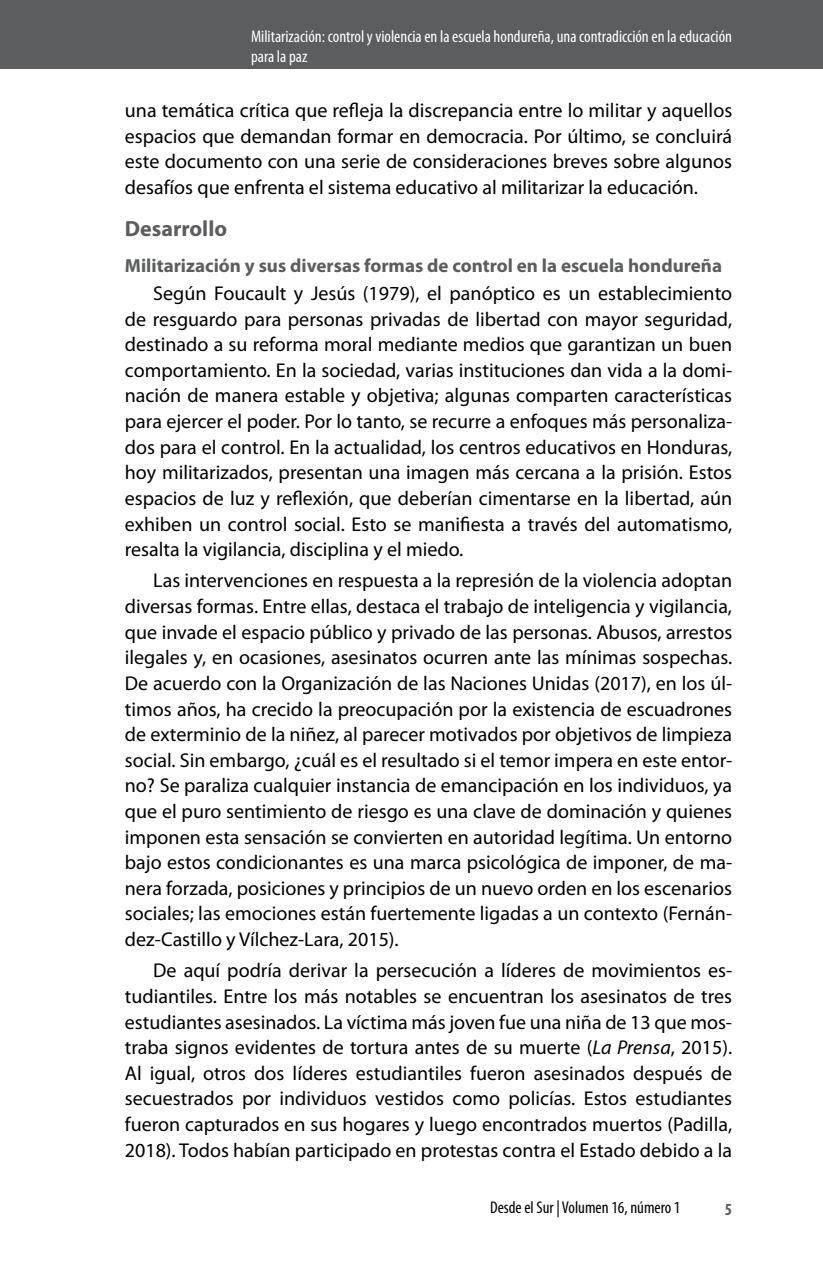
<style>
.page{position:relative;width:823px;height:1265px;background:#fff}
.page>*{position:absolute;margin:0;border:0;box-sizing:border-box;transform-origin:0 0}
.t1{font:700 22px "Myriad Pro";color:#5c5d5f}
.t2{font:20px/25.6px "Myriad Pro";color:#000;text-align:justify}
.t3{font:700 19px "Myriad Pro";color:#5c5d5f}
.t4{font:condensed 17px/20px "Myriad Pro";color:#fff}
.t5{font:condensed 17px "Myriad Pro";color:#000}
.t6{font:700 condensed 17px "Myriad Pro";color:#5c5d5f}
.s1{font-style:italic}
</style>
<div class="page">
<div style="left:0;top:0;width:822px;height:68px;background:#5c5d5f"></div>
<p class="t4" style="left:251px;top:26px;width:482px">Militarización: control y violencia en la escuela hondureña, una contradicción en la educación para la paz</p>
<p class="t2" style="left:125px;top:97px;width:608px">una temática crítica que refleja la discrepancia entre lo militar y aquellos espacios que demandan formar en democracia. Por último, se concluirá este documento con una serie de consideraciones breves sobre algunos desafíos que enfrenta el sistema educativo al militarizar la educación.</p>
<p class="t1" style="left:125px;top:214px;width:104px">Desarrollo</p>
<p class="t3" style="left:125px;top:253px;width:598px">Militarización y sus diversas formas de control en la escuela hondureña</p>
<p class="t2" style="left:125px;top:280px;width:608px;text-indent:28px">Según Foucault y Jesús (1979), el panóptico es un establecimiento de resguardo para personas privadas de libertad con mayor seguridad, destinado a su reforma moral mediante medios que garantizan un buen comportamiento. En la sociedad, varias instituciones dan vida a la domi&shy;nación de manera estable y objetiva; algunas comparten características para ejercer el poder. Por lo tanto, se recurre a enfoques más personaliza&shy;dos para el control. En la actualidad, los centros educativos en Honduras, hoy militarizados, presentan una imagen más cercana a la prisión. Estos espacios de luz y reflexión, que deberían cimentarse en la libertad, aún exhiben un control social. Esto se manifiesta a través del automatismo, resalta la vigilancia, disciplina y el miedo.</p>
<p class="t2" style="left:125px;top:567px;width:608px;text-indent:28px">Las intervenciones en respuesta a la represión de la violencia adoptan diversas formas. Entre ellas, destaca el trabajo de inteligencia y vigilancia, que invade el espacio público y privado de las personas. Abusos, arrestos ilegales y, en ocasiones, asesinatos ocurren ante las mínimas sospechas.<br>De acuerdo con la Organización de las Naciones Unidas (2017), en los úl&shy;timos años, ha crecido la preocupación por la existencia de escuadrones de exterminio de la niñez, al parecer motivados por objetivos de limpieza social. Sin embargo, ¿cuál es el resultado si el temor impera en este entor&shy;no? Se paraliza cualquier instancia de emancipación en los individuos, ya que el puro sentimiento de riesgo es una clave de dominación y quienes imponen esta sensación se convierten en autoridad legítima. Un entorno bajo estos condicionantes es una marca psicológica de imponer, de ma&shy;nera forzada, posiciones y principios de un nuevo orden en los escenarios sociales; las emociones están fuertemente ligadas a un contexto (Fernán&shy;dez-Castillo y Vílchez-Lara, 2015).</p>
<p class="t2" style="left:125px;top:957px;width:608px;text-indent:28px">De aquí podría derivar la persecución a líderes de movimientos es&shy;tudiantiles. Entre los más notables se encuentran los asesinatos de tres estudiantes asesinados. La víctima más joven fue una niña de 13 que mos&shy;traba signos evidentes de tortura antes de su muerte (<span class="s1">La Prensa</span>, 2015).<br>Al igual, otros dos líderes estudiantiles fueron asesinados después de secuestrados por individuos vestidos como policías. Estos estudiantes fueron capturados en sus hogares y luego encontrados muertos (Padilla, 2018). Todos habían participado en protestas contra el Estado debido a la</p>
<p class="t5" style="left:489px;top:1196px;width:192px">Desde el Sur | Volumen 16, número 1</p>
<p class="t6" style="left:724px;top:1198px;width:9px">5</p>
</div>
